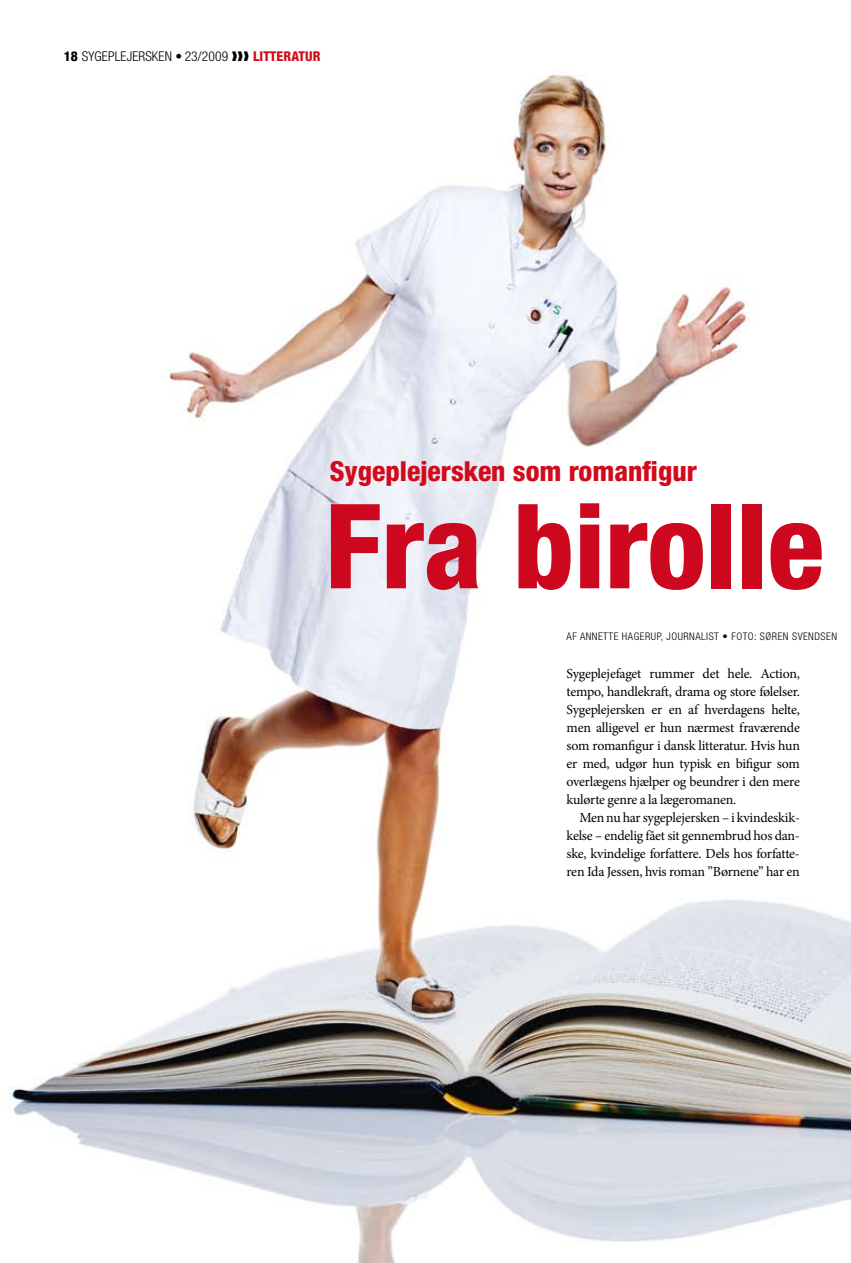
<style>
.page{position:relative;width:851px;height:1263px;background:#fff}
.page>*{position:absolute;margin:0;border:0;box-sizing:border-box;transform-origin:0 0}
.t1{font:800 condensed 117.75px "Helvetica Neue LT Std";color:#cd071e}
.t2{font:800 condensed 27.6px "Helvetica Neue LT Std";color:#d10b1c}
.t3{font:13.8px/18px "Minion Pro";letter-spacing:-.02em;color:#000;text-align:justify}
.t4{font:300 condensed 13.5px "Helvetica Neue LT Std";letter-spacing:.01em;color:#000}
.t5{font:300 condensed 10.5px "Helvetica Neue LT Std";letter-spacing:.05em;color:#000}
.s1{font-weight:800}
.s2{font-weight:800;color:#d10b1c}
.s3{font-stretch:normal}
</style>
<div class="page">
<img style="left:9px;top:74px;width:841px;height:1189px">
<p class="t4" style="left:64px;top:48px;width:258px"><span class="s1">18</span> SYGEPLEJERSKEN • 23/2009 ❱❱❱ <span class="s2">litteratur</span></p>
<h2 class="t2" style="left:330px;top:454px;width:368px">Sygeplejersken som romanfigur</h2>
<h1 class="t1" style="left:325px;top:473px;width:500px">Fra birolle</h1>
<p class="t5" style="left:566px;top:630px;width:272px">AF ANNETTE HAGERUP, JOURNALIST <span class="s3">•</span> FOTO: SØREN SVENDSEN</p>
<p class="t3" style="left:566px;top:664px;width:235px">Sygeplejefaget rummer det hele. Action, tempo, handlekraft, drama og store følelser.<br>Sygeplejersken er en af hverdagens helte, men alligevel er hun nærmest fraværende som romanfigur i dansk litteratur. Hvis hun er med, udgør hun typisk en bifigur som overlægens hjælper og beundrer i den mere kulørte genre a la lægeromanen.</p>
<p class="t3" style="left:566px;top:808px;width:235px;text-indent:13px">Men nu har sygeplejersken – i kvindeskik&shy;kelse – endelig fået sit gennembrud hos dan&shy;ske, kvindelige forfattere. Dels hos forfatte&shy;ren Ida Jessen, hvis roman ”Børnene” har en</p>
</div>
